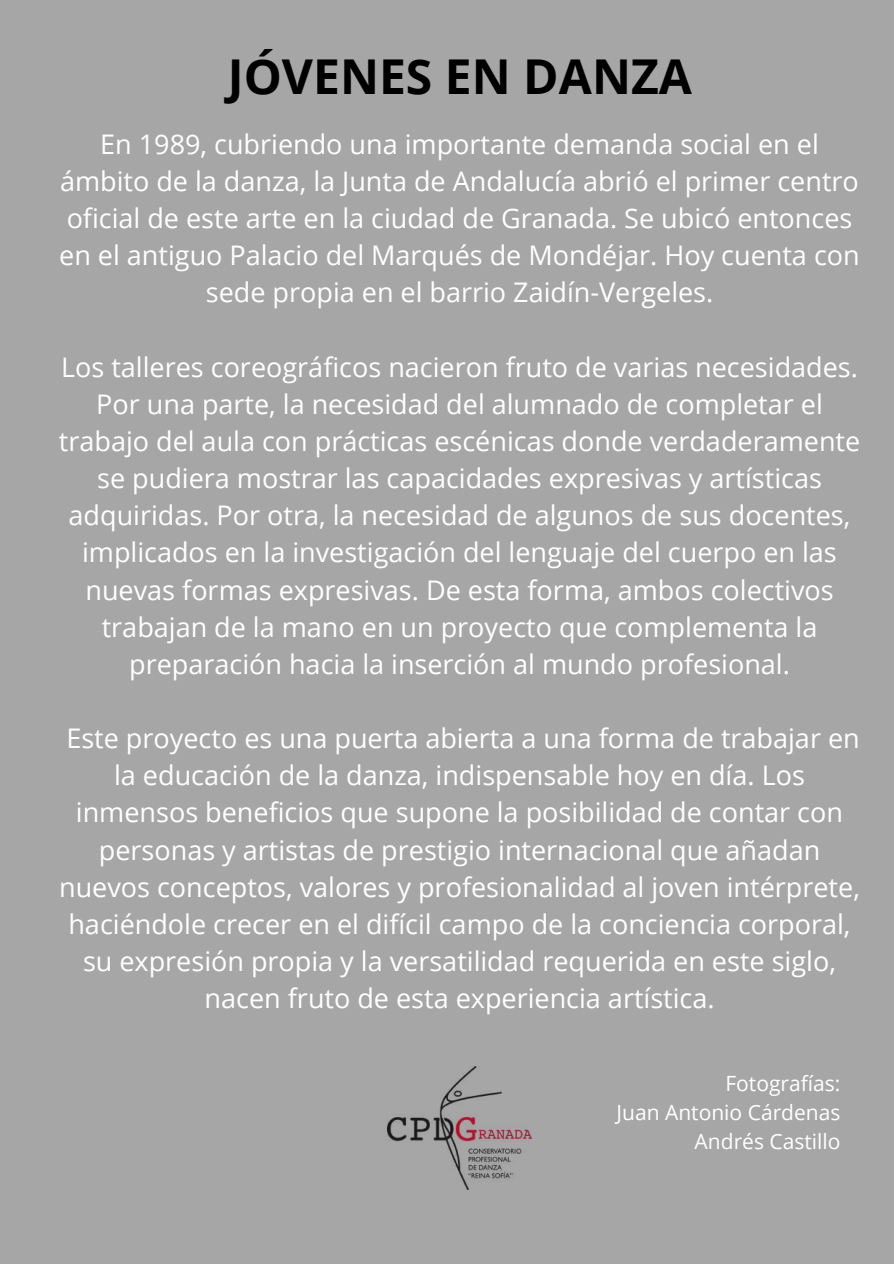
<style>
.page{position:relative;width:894px;height:1264px;background:#fff}
.page>*{position:absolute;margin:0;border:0;box-sizing:border-box;transform-origin:0 0}
.t1{font:700 48px "Open Sans";color:#000}
.t2{font:27px/37.2px "Open Sans";color:#fff;text-align:center}
.t3{font:21px/29.2px "Open Sans";color:#fff;text-align:right}
</style>
<div class="page">
<div style="left:0;top:0;width:893px;height:1263px;background:#a6a6a6"></div>
<img style="left:387px;top:1066px;width:144px;height:123px">
<h1 class="t1" style="left:228px;top:43px;width:465px">JÓVENES EN DANZA</h1>
<p class="t2" style="left:59px;top:125px;width:801px">En 1989, cubriendo una importante demanda social en el ámbito de la danza, la Junta de Andalucía abrió el primer centro oficial de este arte en la ciudad de Granada. Se ubicó entonces en el antiguo Palacio del Marqués de Mondéjar. Hoy cuenta con sede propia en el barrio Zaidín-Vergeles.</p>
<p class="t2" style="left:59px;top:347px;width:802px">Los talleres coreográficos nacieron fruto de varias necesidades.<br>Por una parte, la necesidad del alumnado de completar el trabajo del aula con prácticas escénicas donde verdaderamente se pudiera mostrar las capacidades expresivas y artísticas adquiridas. Por otra, la necesidad de algunos de sus docentes, implicados en la investigación del lenguaje del cuerpo en las nuevas formas expresivas. De esta forma, ambos colectivos trabajan de la mano en un proyecto que complementa la preparación hacia la inserción al mundo profesional.</p>
<p class="t2" style="left:59px;top:719px;width:802px">Este proyecto es una puerta abierta a una forma de trabajar en la educación de la danza, indispensable hoy en día. Los inmensos beneficios que supone la posibilidad de contar con personas y artistas de prestigio internacional que añadan nuevos conceptos, valores y profesionalidad al joven intérprete, haciéndole crecer en el difícil campo de la conciencia corporal, su expresión propia y la versatilidad requerida en este siglo, nacen fruto de esta experiencia artística.</p>
<p class="t3" style="left:616px;top:1067px;width:225px">Fotografías:<br>Juan Antonio Cárdenas<br>Andrés Castillo</p>
</div>
